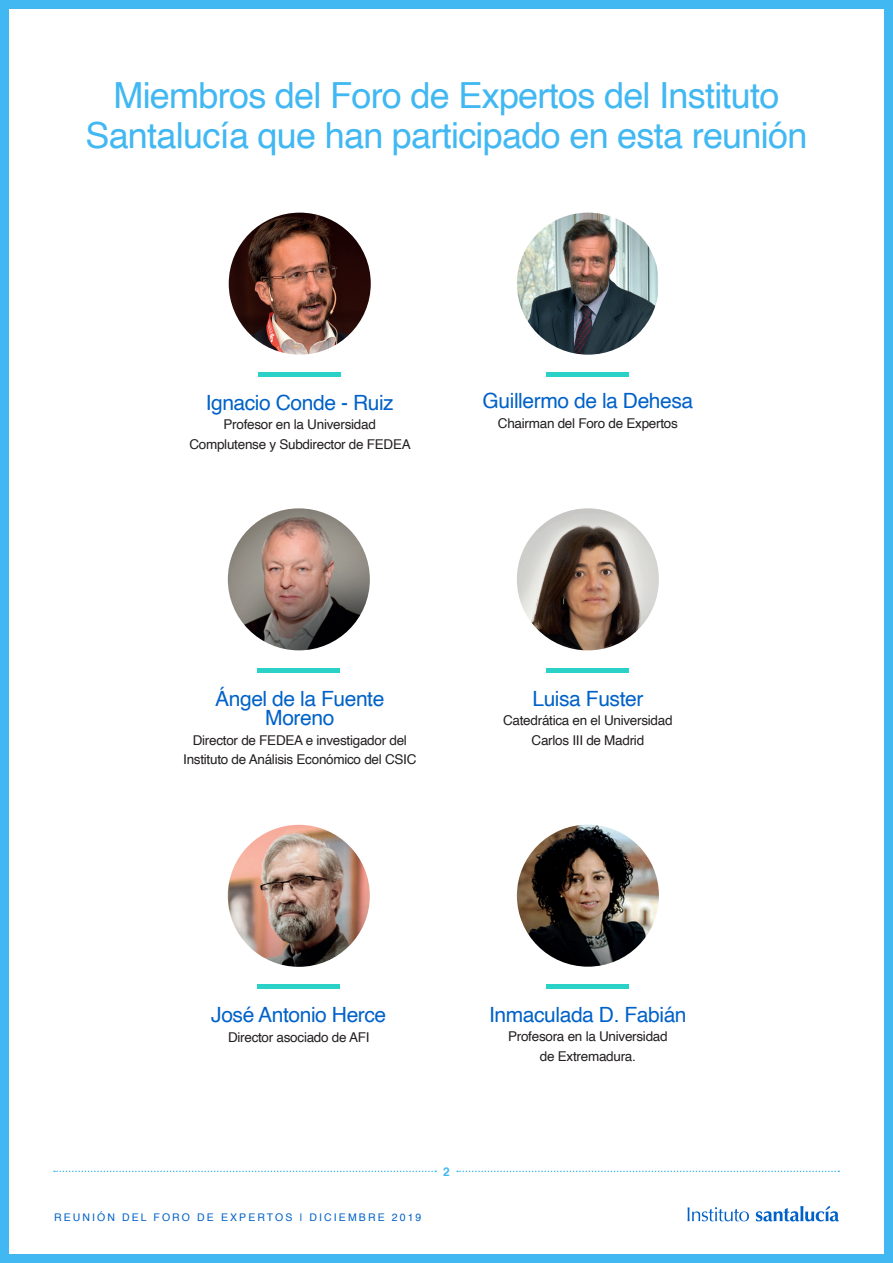
<style>
.page{position:relative;width:893px;height:1263px;background:#fff}
.page>*{position:absolute;margin:0;border:0;box-sizing:border-box;transform-origin:0 0}
.t1{font:36px/40.5px "Helvetica";letter-spacing:-.02em;color:#41b8f2;text-align:center}
.t2{font:21px/19.5px "Helvetica";letter-spacing:-.02em;color:#0062c8;text-align:center}
.t3{font:13.5px/19.5px "Helvetica";letter-spacing:-.02em;color:#231f20;text-align:center}
.t4{font:700 12px "Helvetica";color:#41b8f2}
.t5{font:10.5px "Helvetica";letter-spacing:.2em;color:#0062c8}
</style>
<div class="page">
<div style="left:0;top:0;width:893px;height:1263px;border:9px solid #41b8f2"></div>
<svg style="left:688px;top:1207px;width:61px;height:14px"></svg>
<svg style="left:756px;top:1206px;width:83px;height:15px"></svg>
<svg style="left:54px;top:1170px;width:382px;height:2px"></svg>
<svg style="left:457px;top:1170px;width:382px;height:2px"></svg>
<img style="left:229px;top:213px;width:142px;height:142px;border-radius:71px">
<div style="left:259px;top:372px;width:82px;height:5px;background:#29d1c7"></div>
<img style="left:228px;top:825px;width:142px;height:142px;border-radius:71px">
<div style="left:258px;top:984px;width:82px;height:5px;background:#29d1c7"></div>
<img style="left:228px;top:508px;width:142px;height:142px;border-radius:71px">
<hr style="left:258px;top:668px;width:82px;height:4px;background:#29d1c7">
<img style="left:517px;top:508px;width:142px;height:142px;border-radius:71px">
<hr style="left:547px;top:668px;width:82px;height:4px;background:#29d1c7">
<img style="left:517px;top:825px;width:142px;height:142px;border-radius:71px">
<div style="left:547px;top:984px;width:82px;height:5px;background:#29d1c7"></div>
<img style="left:517px;top:213px;width:142px;height:142px;border-radius:71px">
<div style="left:547px;top:372px;width:82px;height:5px;background:#29d1c7"></div>
<p class="t1" style="left:85px;top:76px;width:724px">Miembros del Foro de Expertos del Instituto<br>Santalucía que han participado en esta reunión</p>
<p class="t2" style="left:206px;top:393px;width:190px">Ignacio Conde - Ruiz</p>
<p class="t3" style="left:189px;top:415px;width:223px">Profesor en la Universidad<br>Complutense y Subdirector de FEDEA</p>
<p class="t2" style="left:483px;top:392px;width:212px">Guillermo de la Dehesa</p>
<p class="t3" style="left:498px;top:414px;width:182px">Chairman del Foro de Expertos</p>
<p class="t2" style="left:215px;top:689px;width:171px">Ángel de la Fuente<br>Moreno</p>
<p class="t3" style="left:183px;top:730px;width:235px">Director de FEDEA e investigador del<br>Instituto de Análisis Económico del CSIC</p>
<p class="t2" style="left:532px;top:689px;width:112px">Luisa Fuster</p>
<p class="t3" style="left:503px;top:711px;width:171px">Catedrática en el Universidad</p>
<p class="t3" style="left:532px;top:730px;width:114px">Carlos III de Madrid</p>
<p class="t2" style="left:211px;top:1005px;width:176px">José Antonio Herce</p>
<p class="t3" style="left:228px;top:1027px;width:143px">Director asociado de AFI</p>
<p class="t2" style="left:489px;top:1005px;width:199px">Inmaculada D. Fabián</p>
<p class="t3" style="left:508px;top:1027px;width:161px">Profesora en la Universidad</p>
<p class="t3" style="left:540px;top:1047px;width:98px">de Extremadura.</p>
<p class="t5" style="left:54px;top:1209px;width:369px">REUNIÓN DEL FORO DE EXPERTOS | DICIEMBRE 2019</p>
<p class="t4" style="left:443px;top:1162px;width:8px">2</p>
</div>
